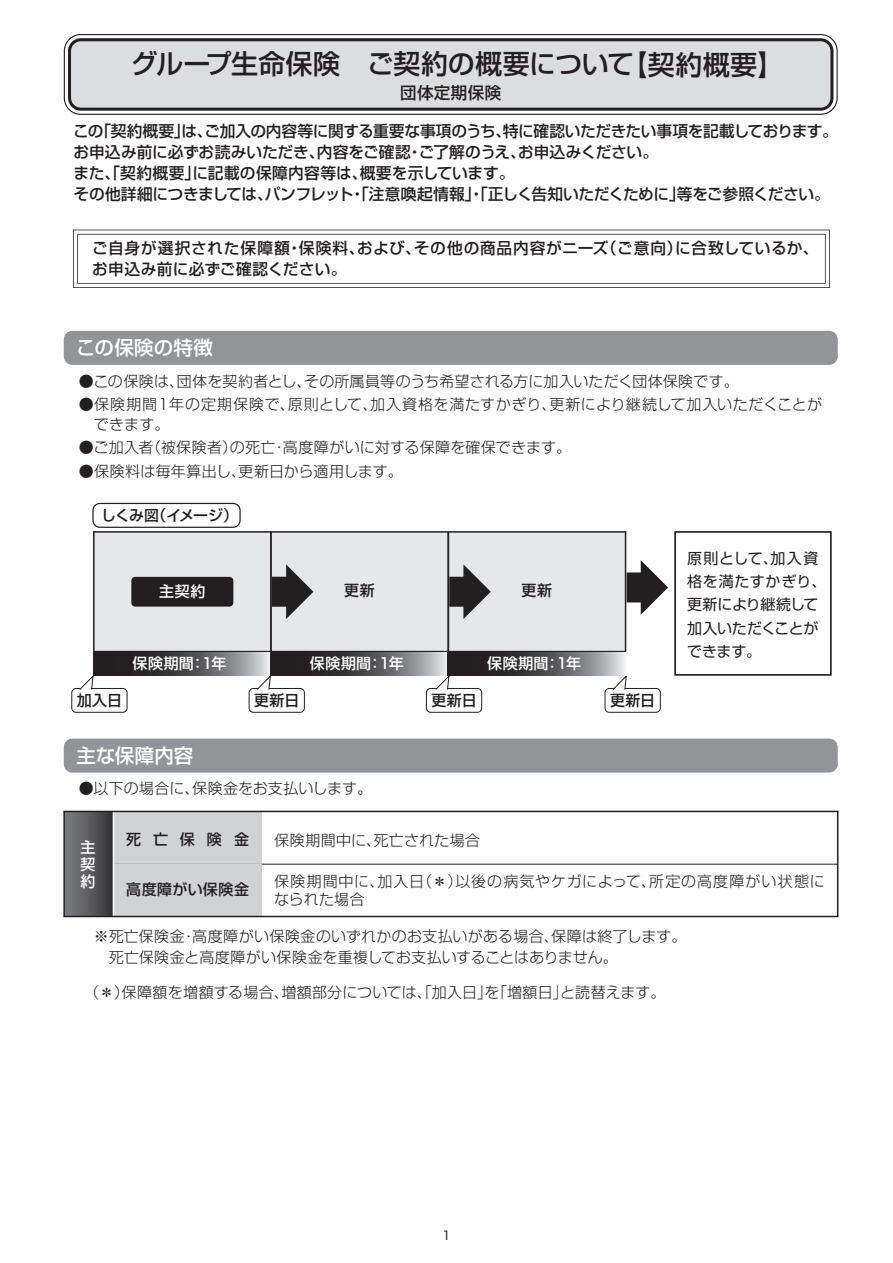
<style>
.page{position:relative;width:893px;height:1263px;background:#fff}
.page>*{position:absolute;margin:0;border:0;box-sizing:border-box;transform-origin:0 0}
.t1{font:500 27px "Shin Go Pr 5";letter-spacing:.005em;color:#231f20}
.t2{font:500 19.5px "Shin Go Pr 5";letter-spacing:.005em;color:#fff}
.t3{font:500 16.5px "Shin Go Pr 5";letter-spacing:.02em;color:#231f20}
.t4{font:500 15.75px/21px "Shin Go Pr 5";letter-spacing:-.005em;color:#231f20}
.t5{font:500 15.75px/21px "Shin Go Pr 5";letter-spacing:.035em;color:#231f20}
.t6{font:300 15px/20.2px "Shin Go Pr 5";letter-spacing:.02em;color:#231f20}
.t7{font:300 15px/18px "Shin Go Pr 5";letter-spacing:.06em;color:#231f20}
.t8{font:15px/23.2px "Shin Go Pr 5";letter-spacing:-.005em;color:#231f20}
.t9{font:500 15px "Shin Go Pr 5";letter-spacing:.025em;color:#231f20}
.t10{font:500 15px/16.8px "Shin Go Pr 5";letter-spacing:.03em;color:#fff;text-align:justify}
.t11{font:500 15px "Shin Go Pr 5";letter-spacing:-.065em;color:#231f20}
.t12{font:12px "Shin Go Pr 5";color:#231f20}
</style>
<div class="page">
<div style="left:64px;top:738px;width:774px;height:35px;background:#929497;border-radius:9px"></div>
<div style="left:113px;top:811px;width:149px;height:105px;background:#d1d2d4"></div>
<div style="left:64px;top:811px;width:49px;height:105px;background:linear-gradient(to right,#7f8084,#363637)"></div>
<hr style="left:113px;top:864px;width:725px;height:1px;background:#231f20">
<hr style="left:113px;top:811px;width:1px;height:105px;background:#fff">
<div style="left:63px;top:811px;width:775px;height:106px;border:2px solid #231f20"></div>
<hr style="left:113px;top:864px;width:149px;height:1px;background:#fff">
<div style="left:64px;top:331px;width:774px;height:34px;background:#929497;border-radius:9px"></div>
<svg style="left:73px;top:230px;width:757px;height:58px"></svg>
<svg style="left:64px;top:34px;width:774px;height:81px"></svg>
<svg style="left:68px;top:38px;width:765px;height:73px;background:#cbccce"></svg>
<svg style="left:93px;top:652px;width:177px;height:24px;background:#575658"></svg>
<div style="left:71px;top:688px;width:56px;height:25px;border:1px solid #231f20;border-radius:4px"></div>
<svg style="left:79px;top:674px;width:15px;height:16px"></svg>
<div style="left:249px;top:688px;width:56px;height:25px;border:1px solid #231f20;border-radius:4px"></div>
<svg style="left:256px;top:674px;width:15px;height:16px"></svg>
<svg style="left:270px;top:652px;width:178px;height:24px;background:#565557"></svg>
<div style="left:426px;top:688px;width:56px;height:25px;border:1px solid #231f20;border-radius:4px"></div>
<svg style="left:435px;top:674px;width:15px;height:16px"></svg>
<div style="left:605px;top:688px;width:56px;height:25px;border:1px solid #231f20;border-radius:4px"></div>
<svg style="left:612px;top:676px;width:15px;height:14px"></svg>
<svg style="left:448px;top:652px;width:177px;height:24px;background:#585759"></svg>
<svg style="left:93px;top:531px;width:533px;height:121px;background:#cfcfd1"></svg>
<div style="left:627px;top:572px;width:17px;height:30px;background:#231f20"></div>
<svg style="left:641px;top:560px;width:27px;height:55px"></svg>
<svg style="left:674px;top:531px;width:158px;height:145px"></svg>
<div style="left:92px;top:503px;width:149px;height:25px;border:1px solid #231f20;border-radius:7px"></div>
<h1 class="t1" style="left:131px;top:41px;width:655px">グループ生命保険　ご契約の概要について【契約概要】</h1>
<p class="t3" style="left:400px;top:79px;width:102px">団体定期保険</p>
<p class="t4" style="left:74px;top:119px;width:766px">この「契約概要」は、ご加入の内容等に関する重要な事項のうち、特に確認いただきたい事項を記載しております。お申込み前に必ずお読みいただき、内容をご確認・ご了解のうえ、お申込みください。<br>また、「契約概要」に記載の保障内容等は、概要を示しています。<br>その他詳細につきましては、パンフレット・「注意喚起情報」・「正しく告知いただくために」等をご参照ください。</p>
<p class="t5" style="left:92px;top:236px;width:728px">ご自身が選択された保障額・保険料、および、その他の商品内容がニーズ（ご意向）に合致しているか、お申込み前に必ずご確認ください。</p>
<h2 class="t2" style="left:77px;top:331px;width:138px">この保険の特徴</h2>
<p class="t6" style="left:79px;top:369px;width:661px">●この保険は、団体を契約者とし、その所属員等のうち希望される方に加入いただく団体保険です。</p>
<p class="t6" style="left:94px;top:393px;width:730px;text-indent:-15px">●保険期間１年の定期保険で、原則として、加入資格を満たすかぎり、更新により継続して加入いただくことができます。</p>
<p class="t6" style="left:79px;top:436px;width:494px">●ご加入者（被保険者）の死亡・高度障がいに対する保障を確保できます。</p>
<p class="t6" style="left:79px;top:459px;width:326px">●保険料は毎年算出し、更新日から適用します。</p>
<p class="t11" style="left:101px;top:503px;width:138px">しくみ図（イメージ）</p>
<p class="t10" style="left:159px;top:582px;width:48px">主契約</p>
<p class="t9" style="left:344px;top:578px;width:32px">更新</p>
<p class="t10" style="left:133px;top:653px;width:95px">保険期間：1年</p>
<p class="t9" style="left:77px;top:688px;width:47px">加入日</p>
<p class="t9" style="left:254px;top:688px;width:47px">更新日</p>
<p class="t10" style="left:310px;top:653px;width:95px">保険期間：1年</p>
<h2 class="t2" style="left:77px;top:739px;width:118px">主な保障内容</h2>
<p class="t6" style="left:79px;top:777px;width:295px">●以下の場合に、保険金をお支払いします。</p>
<p class="t9" style="left:522px;top:578px;width:32px">更新</p>
<p class="t10" style="left:487px;top:653px;width:95px">保険期間：1年</p>
<p class="t9" style="left:431px;top:688px;width:47px">更新日</p>
<p class="t9" style="left:610px;top:688px;width:47px">更新日</p>
<p class="t8" style="left:687px;top:545px;width:141px">原則として、加入資格を満たすかぎり、更新により継続して加入いただくことができます。</p>
<p class="t10" style="left:81px;top:837px;width:16px">主契約</p>
<p class="t9" style="left:126px;top:827px;width:124px">死亡保険金</p>
<p class="t9" style="left:126px;top:877px;width:124px">高度障がい保険金</p>
<p class="t6" style="left:274px;top:828px;width:208px">保険期間中に、死亡された場合</p>
<p class="t7" style="left:274px;top:871px;width:552px">保険期間中に、加入日（＊）以後の病気やケガによって、所定の高度障がい状態になられた場合</p>
<p class="t6" style="left:109px;top:925px;width:579px;text-indent:-15px">※死亡保険金・高度障がい保険金のいずれかのお支払いがある場合、保障は終了します。死亡保険金と高度障がい保険金を重複してお支払いすることはありません。</p>
<p class="t6" style="left:84px;top:981px;width:583px">（＊）保障額を増額する場合、増額部分については、「加入日」を「増額日」と読替えます。</p>
<p class="t12" style="left:442px;top:1225px;width:11px">1</p>
</div>
